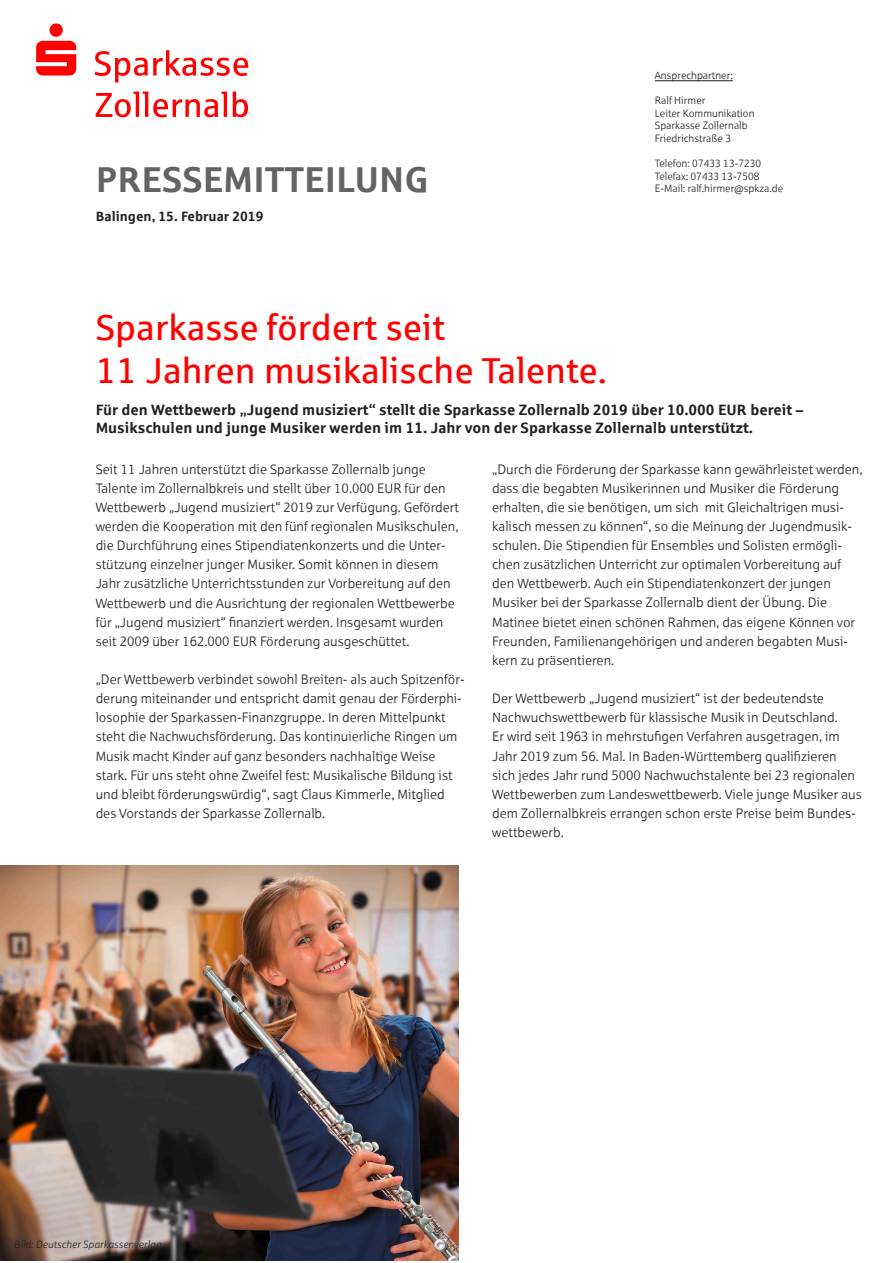
<style>
.page{position:relative;width:893px;height:1263px;background:#fff}
.page>*{position:absolute;margin:0;border:0;box-sizing:border-box;transform-origin:0 0}
.t1{font:36px/43.2px "Sparkasse Rg";color:#f00}
.t2{font:700 36px "Sparkasse Rg";color:#636366}
.t3{font:700 15px/18px "Sparkasse Rg";color:#231f20}
.t4{font:13.5px/19.2px "Sparkasse Lt";color:#231f20}
.t5{font:700 13.5px "Sparkasse Rg";color:#231f20}
.t6{font:10.5px/12.6px "Sparkasse Lt";color:#231f20}
.t7{font:italic 10.5px "Sparkasse Lt";color:#231f20}
</style>
<div class="page">
<svg style="left:96px;top:92px;width:152px;height:25px"></svg>
<svg style="left:36px;top:23px;width:212px;height:59px"></svg>
<hr style="left:655px;top:80px;width:78px;height:1px;background:#231f20">
<img style="left:0;top:865px;width:458px;height:396px">
<h1 class="t2" style="left:96px;top:156px;width:334px">PRESSEMITTEILUNG</h1>
<p class="t5" style="left:96px;top:207px;width:169px">Balingen, 15. Februar 2019</p>
<h1 class="t1" style="left:96px;top:304px;width:513px">Sparkasse fördert seit<br>11 Jahren musikalische Talente.</h1>
<p class="t6" style="left:655px;top:69px;width:79px">Ansprechpartner:</p>
<p class="t6" style="left:655px;top:94px;width:101px">Ralf Hirmer<br>Leiter Kommunikation<br>Sparkasse Zollernalb<br>Friedrichstraße 3</p>
<p class="t6" style="left:655px;top:157px;width:130px">Telefon: 07433 13-7230<br>Telefax: 07433 13-7508<br>E-Mail: ralf.hirmer@spkza.de</p>
<p class="t3" style="left:96px;top:400px;width:709px">Für den Wettbewerb „Jugend musiziert“ stellt die Sparkasse Zollernalb 2019 über 10.000 EUR bereit –<br>Musikschulen und junge Musiker werden im 11. Jahr von der Sparkasse Zollernalb unterstützt.</p>
<p class="t4" style="left:96px;top:459px;width:365px">Seit 11 Jahren unterstützt die Sparkasse Zollernalb junge Talente im Zollernalbkreis und stellt über 10.000 EUR für den Wettbewerb „Jugend musiziert“ 2019 zur Verfügung. Gefördert werden die Kooperation mit den fünf regionalen Musikschulen, die Durchführung eines Stipendiatenkonzerts und die Unter&shy;stützung einzelner junger Musiker. Somit können in diesem Jahr zusätzliche Unterrichtsstunden zur Vorbereitung auf den Wettbewerb und die Ausrichtung der regionalen Wettbewerbe für „Jugend musiziert“ finanziert werden. Insgesamt wurden seit 2009 über 162.000 EUR Förderung ausgeschüttet.</p>
<p class="t4" style="left:96px;top:669px;width:370px">„Der Wettbewerb verbindet sowohl Breiten- als auch Spitzenför&shy;derung miteinander und entspricht damit genau der Förderphi&shy;losophie der Sparkassen-Finanzgruppe. In deren Mittelpunkt steht die Nachwuchsförderung. Das kontinuierliche Ringen um Musik macht Kinder auf ganz besonders nachhaltige Weise stark. Für uns steht ohne Zweifel fest: Musikalische Bildung ist und bleibt förderungswürdig“, sagt Claus Kimmerle, Mitglied des Vorstands der Sparkasse Zollernalb.</p>
<p class="t4" style="left:492px;top:459px;width:372px">„Durch die Förderung der Sparkasse kann gewährleistet werden, dass die begabten Musikerinnen und Musiker die Förderung erhalten, die sie benötigen, um sich mit Gleichaltrigen musi&shy;kalisch messen zu können“, so die Meinung der Jugendmusik&shy;schulen. Die Stipendien für Ensembles und Solisten ermögli&shy;chen zusätzlichen Unterricht zur optimalen Vorbereitung auf den Wettbewerb. Auch ein Stipendiatenkonzert der jungen Musiker bei der Sparkasse Zollernalb dient der Übung. Die Matinee bietet einen schönen Rahmen, das eigene Können vor Freunden, Familienangehörigen und anderen begabten Musi&shy;kern zu präsentieren.</p>
<p class="t4" style="left:492px;top:689px;width:371px">Der Wettbewerb „Jugend musiziert“ ist der bedeutendste Nachwuchswettbewerb für klassische Musik in Deutschland.<br>Er wird seit 1963 in mehrstufigen Verfahren ausgetragen, im Jahr 2019 zum 56. Mal. In Baden-Württemberg qualifizieren sich jedes Jahr rund 5000 Nachwuchstalente bei 23 regionalen Wettbewerben zum Landeswettbewerb. Viele junge Musiker aus dem Zollernalbkreis errangen schon erste Preise beim Bundes&shy;wettbewerb.</p>
<p class="t7" style="left:14px;top:1238px;width:149px">Bild: Deutscher Sparkassenverlag</p>
</div>
